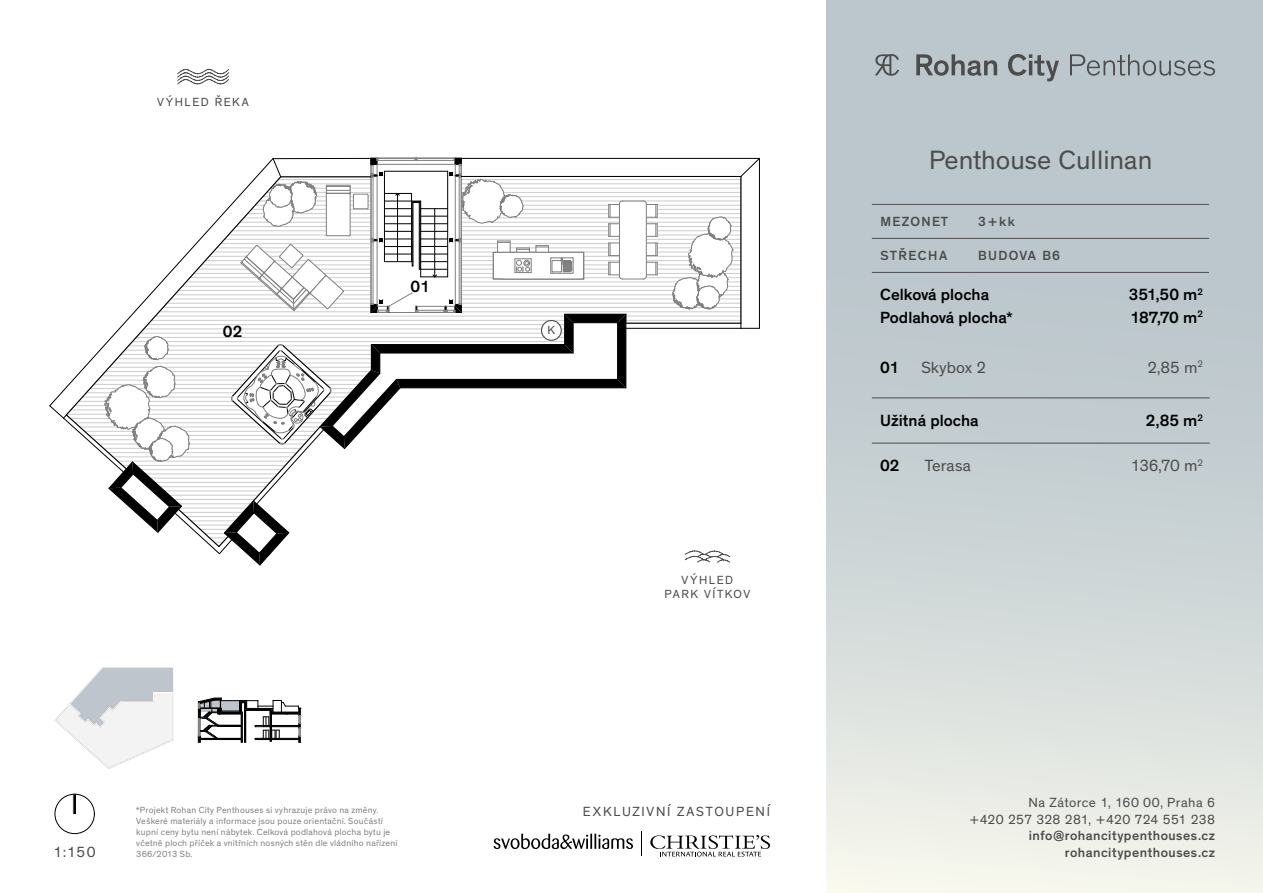
<style>
.page{position:relative;width:1263px;height:893px;background:#fff}
.page>*{position:absolute;margin:0;border:0;box-sizing:border-box;transform-origin:0 0}
.t1{font:27px "Theinhardt";color:#4c4d4d}
.t2{font:500 16.5px/22.5px "Theinhardt";color:#000}
.t3{font:16.5px "Theinhardt";color:#4c4c4c}
.t4{font:15px "Theinhardt";color:#4c4c4c}
.t5{font:500 13.5px "Theinhardt";letter-spacing:.04em;color:#4c4c4c}
.t6{font:13.5px/16.5px "Theinhardt";letter-spacing:.035em;color:#4c4c4c;text-align:right}
.t7{font:13.5px "Theinhardt";letter-spacing:.125em;color:#4c4c4c}
.t8{font:500 13.5px "Theinhardt";letter-spacing:.095em;color:#4c4c4c}
.t9{font:500 13.5px "Theinhardt";letter-spacing:.1em;color:#4c4c4c}
.t10{font:500 13.5px "Theinhardt";letter-spacing:.11em;color:#4c4c4c}
.t11{font:12px/14.4px "Theinhardt";letter-spacing:.13em;color:#4c4c4c;text-align:center}
.t12{font:9px/10.8px "Theinhardt";letter-spacing:.02em;color:#828282}
.s1{font-weight:400}
</style>
<div class="page">
<div style="left:827px;top:0;width:436px;height:893px;background:linear-gradient(to bottom,#afbcc6,#e9ece5)"></div>
<svg style="left:73px;top:796px;width:3px;height:18px"></svg>
<div style="left:55px;top:794px;width:40px;height:40px;border:1px solid #000;border-radius:50%"></div>
<svg style="left:1070px;top:54px;width:145px;height:22px;background:#a2abb0"></svg>
<svg style="left:875px;top:54px;width:184px;height:27px;background:#9da5a9"></svg>
<svg style="left:650px;top:835px;width:120px;height:21px"></svg>
<svg style="left:641px;top:831px;width:1px;height:25px"></svg>
<svg style="left:494px;top:834px;width:139px;height:15px"></svg>
<hr style="left:872px;top:204px;width:102px;height:1px;background:#4c4c4c">
<hr style="left:974px;top:204px;width:235px;height:1px;background:#4c4c4c">
<hr style="left:872px;top:238px;width:102px;height:1px;background:#4c4c4c">
<hr style="left:974px;top:238px;width:235px;height:1px;background:#4c4c4c">
<hr style="left:872px;top:272px;width:102px;height:1px;background:#4c4c4c">
<hr style="left:974px;top:272px;width:235px;height:1px;background:#4c4c4c">
<svg style="left:684px;top:550px;width:47px;height:13px"></svg>
<hr style="left:872px;top:398px;width:338px;height:1px;background:#4c4c4c">
<hr style="left:872px;top:443px;width:338px;height:1px;background:#4c4c4c">
<svg style="left:55px;top:667px;width:119px;height:102px"></svg>
<svg style="left:198px;top:698px;width:104px;height:45px"></svg>
<svg style="left:658px;top:177px;width:83px;height:151px"></svg>
<hr style="left:626px;top:320px;width:115px;height:1px;background:#ccc">
<hr style="left:626px;top:316px;width:115px;height:1px;background:#ccc">
<hr style="left:461px;top:312px;width:280px;height:1px;background:#ccc">
<hr style="left:461px;top:307px;width:280px;height:1px;background:#ccc">
<hr style="left:461px;top:303px;width:280px;height:1px;background:#ccc">
<hr style="left:461px;top:299px;width:280px;height:1px;background:#ccc">
<hr style="left:461px;top:295px;width:280px;height:1px;background:#ccc">
<hr style="left:461px;top:290px;width:280px;height:1px;background:#ccc">
<hr style="left:461px;top:286px;width:280px;height:1px;background:#ccc">
<hr style="left:461px;top:282px;width:280px;height:1px;background:#ccc">
<hr style="left:461px;top:277px;width:280px;height:1px;background:#ccc">
<hr style="left:461px;top:273px;width:280px;height:1px;background:#ccc">
<hr style="left:461px;top:269px;width:280px;height:1px;background:#ccc">
<hr style="left:461px;top:265px;width:280px;height:1px;background:#ccc">
<hr style="left:461px;top:260px;width:280px;height:1px;background:#ccc">
<hr style="left:461px;top:256px;width:280px;height:1px;background:#ccc">
<hr style="left:461px;top:252px;width:280px;height:1px;background:#ccc">
<hr style="left:461px;top:248px;width:280px;height:1px;background:#ccc">
<hr style="left:461px;top:243px;width:280px;height:1px;background:#ccc">
<hr style="left:461px;top:239px;width:280px;height:1px;background:#ccc">
<hr style="left:461px;top:235px;width:280px;height:1px;background:#ccc">
<hr style="left:461px;top:230px;width:280px;height:1px;background:#ccc">
<hr style="left:461px;top:226px;width:280px;height:1px;background:#ccc">
<hr style="left:461px;top:222px;width:280px;height:1px;background:#ccc">
<hr style="left:461px;top:218px;width:280px;height:1px;background:#ccc">
<hr style="left:461px;top:213px;width:280px;height:1px;background:#ccc">
<hr style="left:461px;top:209px;width:280px;height:1px;background:#ccc">
<hr style="left:461px;top:205px;width:280px;height:1px;background:#ccc">
<hr style="left:461px;top:201px;width:280px;height:1px;background:#ccc">
<hr style="left:461px;top:196px;width:280px;height:1px;background:#ccc">
<hr style="left:461px;top:192px;width:280px;height:1px;background:#ccc">
<hr style="left:461px;top:188px;width:280px;height:1px;background:#ccc">
<hr style="left:461px;top:184px;width:280px;height:1px;background:#ccc">
<hr style="left:461px;top:179px;width:280px;height:1px;background:#ccc">
<svg style="left:672px;top:217px;width:61px;height:93px"></svg>
<hr style="left:461px;top:158px;width:298px;height:1px;background:#000">
<hr style="left:759px;top:158px;width:1px;height:170px;background:#000">
<svg style="left:741px;top:328px;width:18px;height:1px"></svg>
<hr style="left:741px;top:176px;width:1px;height:152px;background:#000">
<hr style="left:461px;top:176px;width:280px;height:1px;background:#000">
<svg style="left:740px;top:158px;width:20px;height:19px"></svg>
<hr style="left:626px;top:328px;width:115px;height:1px;background:#000">
<hr style="left:626px;top:323px;width:115px;height:1px;background:#000">
<svg style="left:49px;top:158px;width:609px;height:407px"></svg>
<svg style="left:177px;top:68px;width:52px;height:17px"></svg>
<div style="left:541px;top:320px;width:20px;height:20px;background:#fff;border-radius:50%"></div>
<div style="left:541px;top:320px;width:21px;height:21px;border:1px solid #4c4c4c;border-radius:50%"></div>
<h3 class="t11" style="left:157px;top:95px;width:93px">VÝHLED ŘEKA</h3>
<h2 class="t2" style="left:223px;top:320px;width:21px">02</h2>
<h2 class="t2" style="left:410px;top:275px;width:21px">01</h2>
<h3 class="t11" style="left:547px;top:324px;width:9px">K</h3>
<h3 class="t11" style="left:664px;top:573px;width:87px">VÝHLED<br>PARK VÍTKOV</h3>
<h1 class="t1" style="left:929px;top:144px;width:225px">Penthouse Cullinan</h1>
<h3 class="t9" style="left:880px;top:213px;width:69px">MEZONET</h3>
<h3 class="t5" style="left:978px;top:213px;width:38px">3+kk</h3>
<h3 class="t10" style="left:880px;top:247px;width:68px">STŘECHA</h3>
<h3 class="t8" style="left:978px;top:247px;width:84px">BUDOVA B6</h3>
<h2 class="t2" style="left:880px;top:284px;width:134px">Celková plocha<br>Podlahová plocha<span class="s1">*</span></h2>
<h2 class="t2" style="left:880px;top:356px;width:20px">01</h2>
<h2 class="t3" style="left:921px;top:357px;width:66px">Skybox 2</h2>
<h2 class="t2" style="left:880px;top:410px;width:100px">Užitná plocha</h2>
<h2 class="t2" style="left:880px;top:455px;width:21px">02</h2>
<h2 class="t3" style="left:925px;top:456px;width:48px">Terasa</h2>
<h2 class="t2" style="left:1129px;top:284px;width:76px">351,50 m<sup>2<br></sup>187,70 m<sup>2</sup></h2>
<h2 class="t3" style="left:1147px;top:357px;width:57px">2,85 m<sup>2</sup></h2>
<h2 class="t2" style="left:1146px;top:410px;width:59px">2,85 m<sup>2</sup></h2>
<h2 class="t3" style="left:1131px;top:456px;width:74px">136,70 m<sup>2</sup></h2>
<h3 class="t6" style="left:969px;top:795px;width:247px">Na Zátorce 1, 160 00, Praha 6<br>+420 257 328 281, +420 724 551 238</h3>
<h3 class="t5" style="left:1029px;top:827px;width:188px">info@rohancitypenthouses.cz</h3>
<h3 class="t7" style="left:583px;top:803px;width:189px">EXKLUZIVNÍ ZASTOUPENÍ</h3>
<p class="t12" style="left:136px;top:805px;width:263px">*Projekt Rohan City Penthouses si vyhrazuje právo na změny.<br>Veškeré materiály a informace jsou pouze orientační. Součástí kupní ceny bytu není nábytek. Celková podlahová plocha bytu je včetně ploch příček a vnitřních nosných stěn dle vládního nařízení 366/2013 Sb.</p>
<h3 class="t4" style="left:54px;top:843px;width:44px">1:150</h3>
<h3 class="t5" style="left:1065px;top:844px;width:152px">rohancitypenthouses.cz</h3>
</div>
